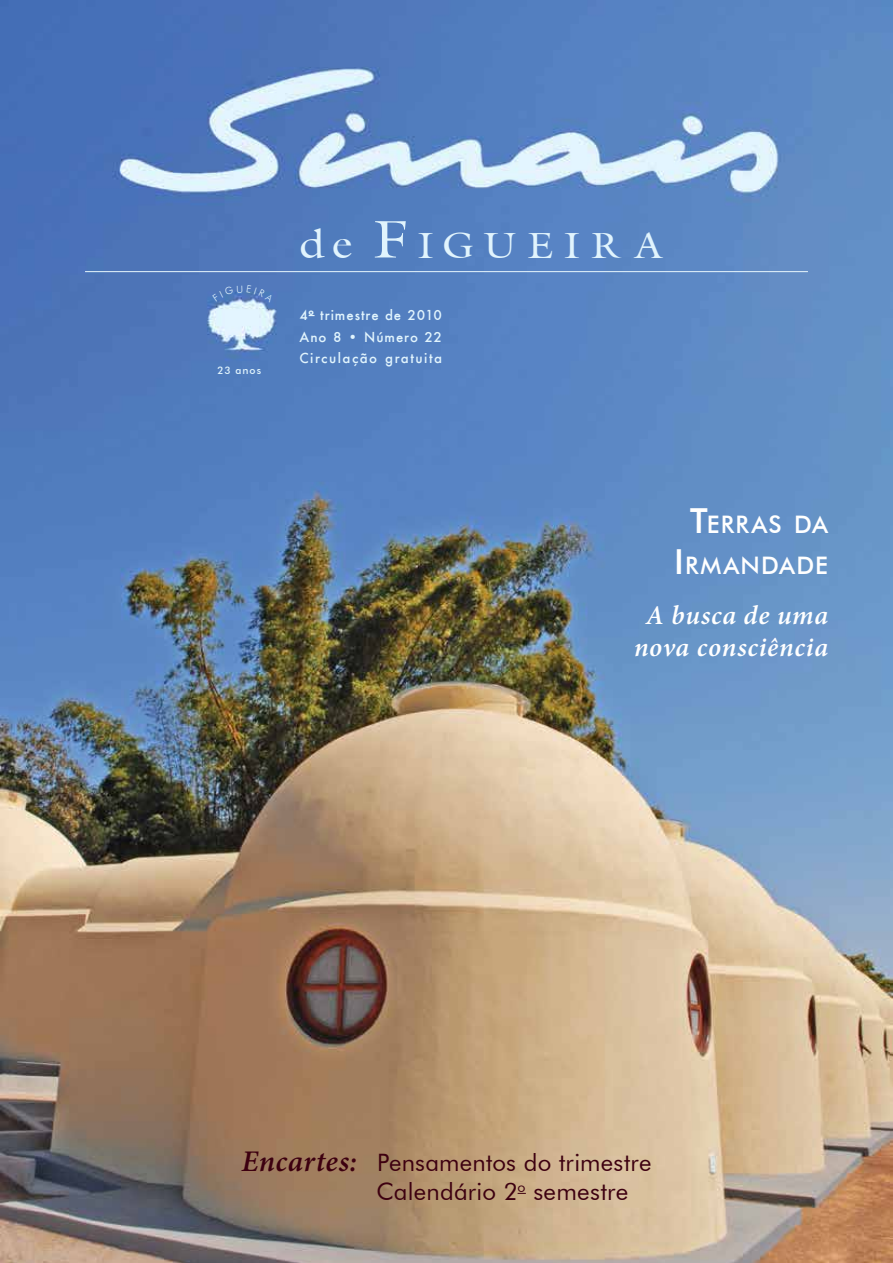
<style>
.page{position:relative;width:893px;height:1263px;background:#fff}
.page>*{position:absolute;margin:0;border:0;box-sizing:border-box;transform-origin:0 0}
.t1{font:35.55px "Galliard IT Cby BT";letter-spacing:.285em;color:#e1f4fd;scale:1.1 1}
.t2{font:italic 600 27px/32.4px "Minion Pro";letter-spacing:.025em;color:#fff;text-align:center}
.t3{font:500 24.15px/41.4px "Futura BT";letter-spacing:.05em;color:#fff;text-align:right}
.t4{font:24px/28.8px "Futura BT";letter-spacing:.01em;color:#3d0010}
.t5{font:500 15px/21.5px "Futura";letter-spacing:.07em;color:#e1f4fd;text-align:justify}
.t6{font:500 10.35px "Futura BT";color:#e1f4fd}
.s1{font-size:40.5px}
.s2{font-size:52.2px}
.s3{font-size:34.5px}
.s4{font-family:"Minion Pro";font-weight:600;font-style:italic;font-size:30px}
</style>
<div class="page">
<img style="left:0;top:0;width:893px;height:1263px">
<hr style="left:85px;top:271px;width:723px;height:1px;background:#e7f6fd">
<svg style="left:212px;top:285px;width:62px;height:17px"></svg>
<p class="t6" style="left:218px;top:364px;width:45px">23 anos</p>
<h1 class="t1" style="left:300px;top:222px;width:331px"><span class="s1">de</span> <span class="s2">F</span>IGUEIRA</h1>
<p class="t5" style="left:300px;top:304px;width:144px">4<sup>o</sup> trimestre de 2010<br>Ano 8 • Número 22<br>Circulação gratuita</p>
<p class="t3" style="left:674px;top:503px;width:155px"><span class="s3">T</span>ERRAS DA<br><span class="s3">I</span>RMANDADE</p>
<p class="t2" style="left:634px;top:599px;width:196px">A busca de uma nova consciência</p>
<p class="t4" style="left:376px;top:1148px;width:277px;text-indent:-135px"><span class="s4">Encartes:</span> Pensamentos do trimestre<br>Calendário 2<sup>o</sup> semestre</p>
</div>
